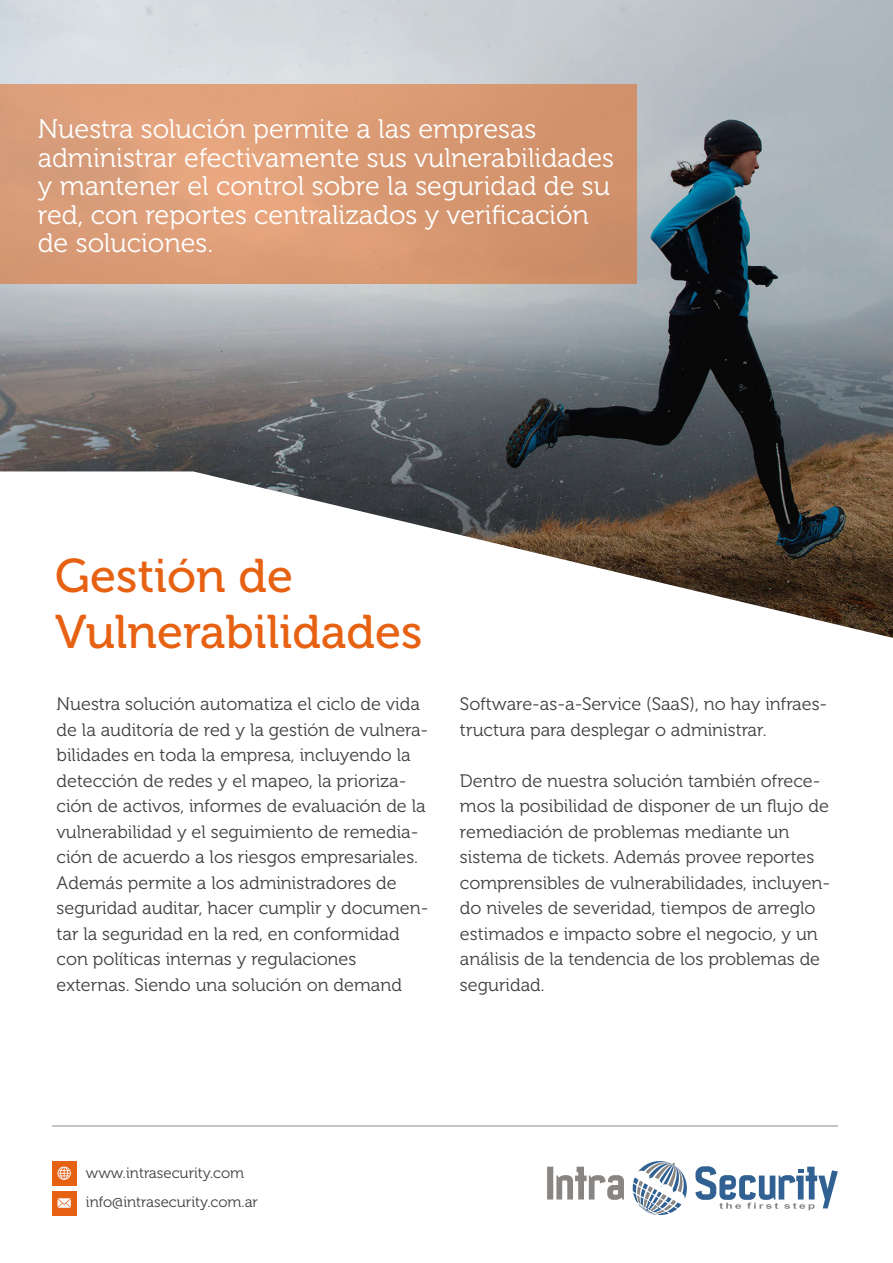
<style>
.page{position:relative;width:893px;height:1263px;background:#fff}
.page>*{position:absolute;margin:0;border:0;box-sizing:border-box;transform-origin:0 0}
.t1{font:47.1px/56.6px "Museo 500";color:#e76112}
.t2{font:27px/28.5px "Museo 300";color:#fff}
.t3{font:18px/25.5px "Museo 300";color:#433f40}
.t4{font:15px "Museo 300";color:#433f40}
</style>
<div class="page">
<svg style="left:547px;top:1167px;width:77px;height:33px"></svg>
<svg style="left:633px;top:1161px;width:205px;height:54px"></svg>
<img style="left:0;top:0;width:893px;height:471px">
<svg style="left:0;top:471px;width:893px;height:167px"></svg>
<div style="left:0;top:84px;width:636px;height:200px;background:linear-gradient(to right,#e1a37e,#d3926b)"></div>
<div style="left:52px;top:1191px;width:24px;height:24px;background:#e76112"></div>
<svg style="left:58px;top:1198px;width:13px;height:10px"></svg>
<div style="left:52px;top:1161px;width:24px;height:24px;background:#e76112"></div>
<svg style="left:57px;top:1166px;width:14px;height:14px"></svg>
<hr style="left:52px;top:1126px;width:785px;height:1px;background:#c3c5ca">
<h2 class="t2" style="left:38px;top:115px;width:578px">Nuestra solución permite a las empresas administrar efectivamente sus vulnerabilidades y mantener el control sobre la seguridad de su red, con reportes centralizados y verificación de soluciones.</h2>
<h1 class="t1" style="left:55px;top:548px;width:369px">Gestión de<br>Vulnerabilidades</h1>
<p class="t3" style="left:57px;top:691px;width:373px">Nuestra solución automatiza el ciclo de vida de la auditoría de red y la gestión de vulnera&shy;bilidades en toda la empresa, incluyendo la detección de redes y el mapeo, la prioriza&shy;ción de activos, informes de evaluación de la vulnerabilidad y el seguimiento de remedia&shy;ción de acuerdo a los riesgos empresariales.<br>Además permite a los administradores de seguridad auditar, hacer cumplir y documen&shy;tar la seguridad en la red, en conformidad con políticas internas y regulaciones externas. Siendo una solución on demand</p>
<p class="t3" style="left:460px;top:691px;width:369px">Software-as-a-Service (SaaS), no hay infraes&shy;tructura para desplegar o administrar.</p>
<p class="t3" style="left:460px;top:768px;width:372px">Dentro de nuestra solución también ofrece&shy;mos la posibilidad de disponer de un flujo de remediación de problemas mediante un sistema de tickets. Además provee reportes comprensibles de vulnerabilidades, incluyen&shy;do niveles de severidad, tiempos de arreglo estimados e impacto sobre el negocio, y un análisis de la tendencia de los problemas de seguridad.</p>
<p class="t4" style="left:86px;top:1164px;width:160px">www.intrasecurity.com</p>
<p class="t4" style="left:86px;top:1194px;width:174px">info@intrasecurity.com.ar</p>
</div>
